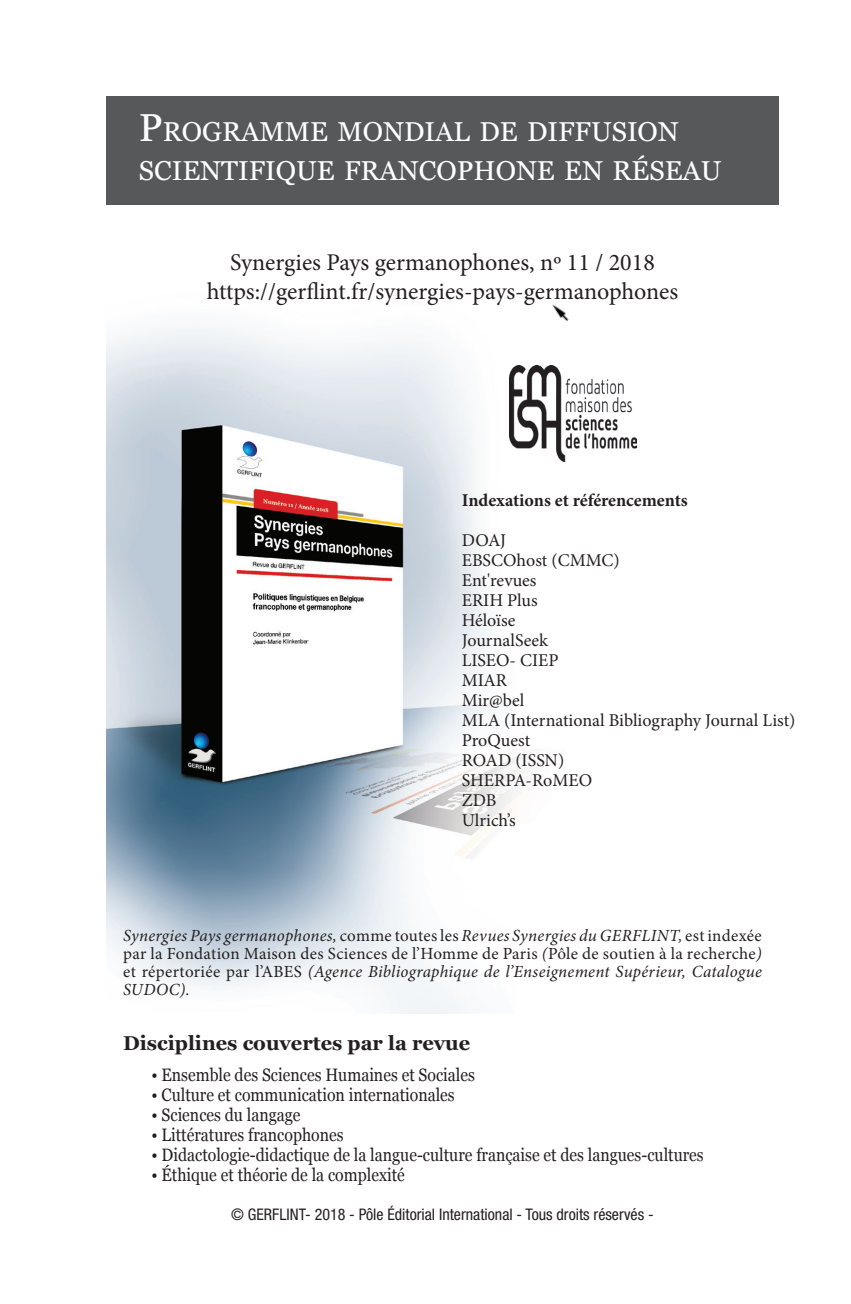
<style>
.page{position:relative;width:851px;height:1304px;background:#fff}
.page>*{position:absolute;margin:0;border:0;box-sizing:border-box;transform-origin:0 0}
.t1{font:27.2px "Georgia";color:#fff}
.t2{font:24px "Minion Pro";letter-spacing:-.005em;color:#231f20}
.t3{font:700 20px "Georgia";color:#231f20}
.t4{font:18px "Georgia";color:#231f20;scale:.88 1}
.t5{font:18px "Minion Pro";color:#231f20}
.t6{font:700 18px "Minion Pro";letter-spacing:-.005em;color:#231f20}
.t7{font:italic 17px/18px "Minion Pro";letter-spacing:.015em;color:#231f20;text-align:justify}
.t8{font:condensed 16px "Helvetica Neue LT Std";color:#231f20}
.s1{font-size:39px}
.s2{font-style:normal}
</style>
<div class="page">
<img style="left:106px;top:328px;width:531px;height:685px">
<div style="left:106px;top:96px;width:672px;height:109px;background:#57585a"></div>
<img style="left:552px;top:304px;width:17px;height:18px">
<img style="left:509px;top:366px;width:127px;height:95px">
<p class="t1" style="left:139px;top:112px;width:541px"><span class="s1">P</span>ROGRAMME MONDIAL DE DIFFUSION</p>
<p class="t1" style="left:139px;top:151px;width:584px">SCIENTIFIQUE FRANCOPHONE EN RÉSEAU</p>
<p class="t2" style="left:230px;top:246px;width:426px">Synergies Pays germanophones, nº 11 / 2018</p>
<p class="t2" style="left:207px;top:275px;width:473px">https://gerflint.fr/synergies-pays-germanophones</p>
<p class="t6" style="left:461px;top:488px;width:227px">Indexations et référencements</p>
<p class="t5" style="left:461px;top:528px;width:46px">DOAJ</p>
<p class="t5" style="left:461px;top:548px;width:159px">EBSCOhost (CMMC)</p>
<p class="t5" style="left:461px;top:568px;width:76px">Ent'revues</p>
<p class="t5" style="left:461px;top:588px;width:77px">ERIH Plus</p>
<p class="t5" style="left:461px;top:608px;width:55px">Héloïse</p>
<p class="t5" style="left:461px;top:628px;width:88px">JournalSeek</p>
<p class="t5" style="left:461px;top:648px;width:98px">LISEO- CIEP</p>
<p class="t5" style="left:461px;top:668px;width:47px">MIAR</p>
<p class="t5" style="left:461px;top:688px;width:64px">Mir@bel</p>
<p class="t5" style="left:461px;top:708px;width:335px">MLA (International Bibliography Journal List)</p>
<p class="t5" style="left:461px;top:728px;width:70px">ProQuest</p>
<p class="t5" style="left:461px;top:748px;width:104px">ROAD (ISSN)</p>
<p class="t5" style="left:461px;top:768px;width:132px">SHERPA-RoMEO</p>
<p class="t5" style="left:461px;top:788px;width:36px">ZDB</p>
<p class="t5" style="left:461px;top:808px;width:55px">Ulrich’s</p>
<p class="t7" style="left:123px;top:926px;width:640px">Synergies Pays germanophones, <span class="s2">comme toutes les</span> Revues Synergies du GERFLINT, <span class="s2">est indexée par la Fondation Maison des Sciences de l’Homme de Paris</span> (<span class="s2">Pôle de soutien à la recherche</span>) <span class="s2">et répertoriée par l’ABES</span> (Agence Bibliographique de l’Enseignement Supérieur, Catalogue SUDOC).</p>
<p class="t3" style="left:123px;top:1028px;width:348px">Disciplines couvertes par la revue</p>
<p class="t4" style="left:151px;top:1062px;width:369px">• Ensemble des Sciences Humaines et Sociales</p>
<p class="t4" style="left:151px;top:1082px;width:346px">• Culture et communication internationales</p>
<p class="t4" style="left:151px;top:1102px;width:171px">• Sciences du langage</p>
<p class="t4" style="left:151px;top:1122px;width:220px">• Littératures francophones</p>
<p class="t4" style="left:151px;top:1142px;width:629px">• Didactologie-didactique de la langue-culture française et des langues-cultures</p>
<p class="t4" style="left:151px;top:1162px;width:289px">• Éthique et théorie de la complexité</p>
<p class="t8" style="left:231px;top:1205px;width:424px">© GERFLINT- 2018 - Pôle Éditorial International - Tous droits réservés -</p>
</div>
